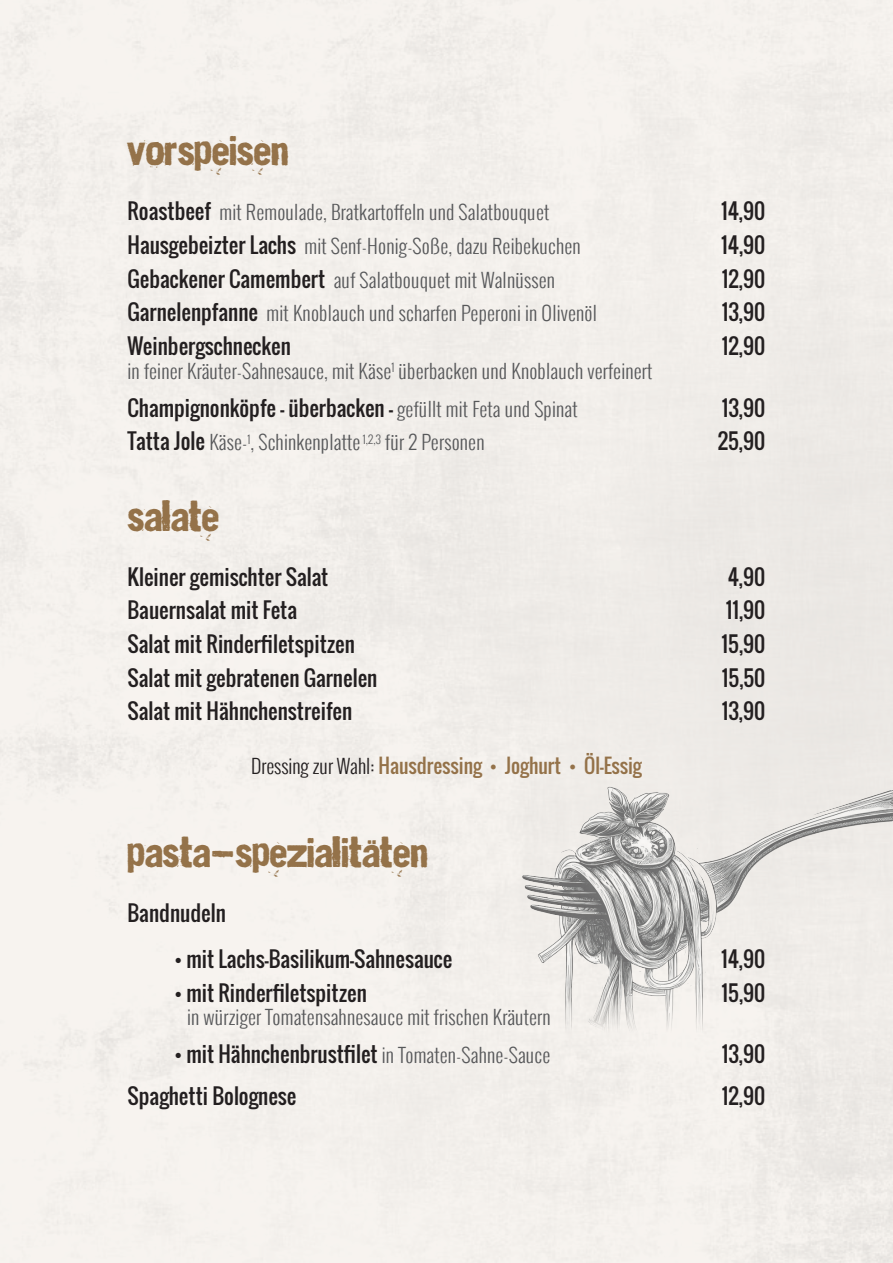
<style>
.page{position:relative;width:893px;height:1263px;background:#fff}
.page>*{position:absolute;margin:0;border:0;box-sizing:border-box;transform-origin:0 0}
.t1{font:31.5px "Dirt 2 Stickler";color:#947249}
.t2{font:21px "Oswald";color:#231f20}
.t3{font:300 19.5px "Oswald";letter-spacing:.01em;color:#57585a}
.t4{font:19.5px "Oswald";color:#947249}
.s1{font-weight:400;font-size:21px;color:#231f20}
.s2{font-weight:300;font-size:19.5px;color:#57585a}
.s3{font-weight:300;color:#231f20}
.s4{font-family:"Arial Nova Cond"}
</style>
<div class="page">
<img style="left:492px;top:771px;width:401px;height:262px">
<h1 class="t1" style="left:128px;top:128px;width:162px">VORSPEISEN</h1>
<p class="t3" style="left:128px;top:198px;width:423px"><span class="s1">Roastbeef</span> mit Remoulade, Bratkartoffeln und Salatbouquet</p>
<p class="t2" style="left:721px;top:195px;width:46px">14,90</p>
<p class="t3" style="left:128px;top:232px;width:455px"><span class="s1">Hausgebeizter Lachs</span> mit Senf-Honig-Soße, dazu Reibekuchen</p>
<p class="t2" style="left:721px;top:229px;width:46px">14,90</p>
<p class="t3" style="left:128px;top:265px;width:429px"><span class="s1">Gebackener Camembert</span> auf Salatbouquet mit Walnüssen</p>
<p class="t2" style="left:722px;top:263px;width:45px">12,90</p>
<p class="t3" style="left:128px;top:299px;width:471px"><span class="s1">Garnelenpfanne</span> mit Knoblauch und scharfen Peperoni in Olivenöl</p>
<p class="t2" style="left:722px;top:297px;width:45px">13,90</p>
<p class="t2" style="left:128px;top:330px;width:165px">Weinbergschnecken</p>
<p class="t2" style="left:722px;top:330px;width:45px">12,90</p>
<p class="t3" style="left:128px;top:356px;width:526px">in feiner Kräuter-Sahnesauce, mit Käse<sup>1</sup> überbacken und Knoblauch verfeinert</p>
<p class="t2" style="left:128px;top:392px;width:452px">Champignonköpfe - überbacken - <span class="s2">gefüllt mit Feta und Spinat</span></p>
<p class="t2" style="left:722px;top:392px;width:45px">13,90</p>
<p class="t3" style="left:128px;top:428px;width:358px"><span class="s1">Tatta Jole</span> Käse-<sup>1</sup>, Schinkenplatte <sup>1,2,3</sup> für 2 Personen</p>
<p class="t2" style="left:718px;top:425px;width:49px">25,90</p>
<h1 class="t1" style="left:128px;top:493px;width:93px">SALATE</h1>
<p class="t2" style="left:128px;top:561px;width:202px">Kleiner gemischter Salat</p>
<p class="t2" style="left:728px;top:561px;width:39px">4,90</p>
<p class="t2" style="left:128px;top:594px;width:171px">Bauernsalat mit Feta</p>
<p class="t2" style="left:726px;top:594px;width:41px">11,90</p>
<p class="t2" style="left:128px;top:628px;width:229px">Salat mit Rinderfiletspitzen</p>
<p class="t2" style="left:722px;top:628px;width:45px">15,90</p>
<p class="t2" style="left:128px;top:662px;width:251px">Salat mit gebratenen Garnelen</p>
<p class="t2" style="left:722px;top:662px;width:45px">15,50</p>
<p class="t2" style="left:128px;top:695px;width:226px">Salat mit Hähnchenstreifen</p>
<p class="t2" style="left:722px;top:695px;width:45px">13,90</p>
<p class="t4" style="left:251px;top:750px;width:392px"><span class="s3">Dressing zur Wahl:</span> Hausdressing <span class="s4">•</span> Joghurt <span class="s4">•</span> Öl-Essig</p>
<h1 class="t1" style="left:128px;top:829px;width:301px">PASTA-SPEZIALITÄTEN</h1>
<p class="t2" style="left:128px;top:897px;width:100px">Bandnudeln</p>
<p class="t2" style="left:174px;top:943px;width:279px"><span class="s4">•</span> mit Lachs-Basilikum-Sahnesauce</p>
<p class="t2" style="left:721px;top:943px;width:46px">14,90</p>
<p class="t2" style="left:174px;top:977px;width:194px"><span class="s4">•</span> mit Rinderfiletspitzen</p>
<p class="t2" style="left:722px;top:977px;width:45px">15,90</p>
<p class="t3" style="left:187px;top:1003px;width:365px">in würziger Tomatensahnesauce mit frischen Kräutern</p>
<p class="t2" style="left:174px;top:1038px;width:378px"><span class="s4">•</span> mit Hähnchenbrustfilet <span class="s2">in Tomaten-Sahne-Sauce</span></p>
<p class="t2" style="left:722px;top:1038px;width:45px">13,90</p>
<p class="t2" style="left:128px;top:1080px;width:170px">Spaghetti Bolognese</p>
<p class="t2" style="left:722px;top:1080px;width:45px">12,90</p>
</div>
